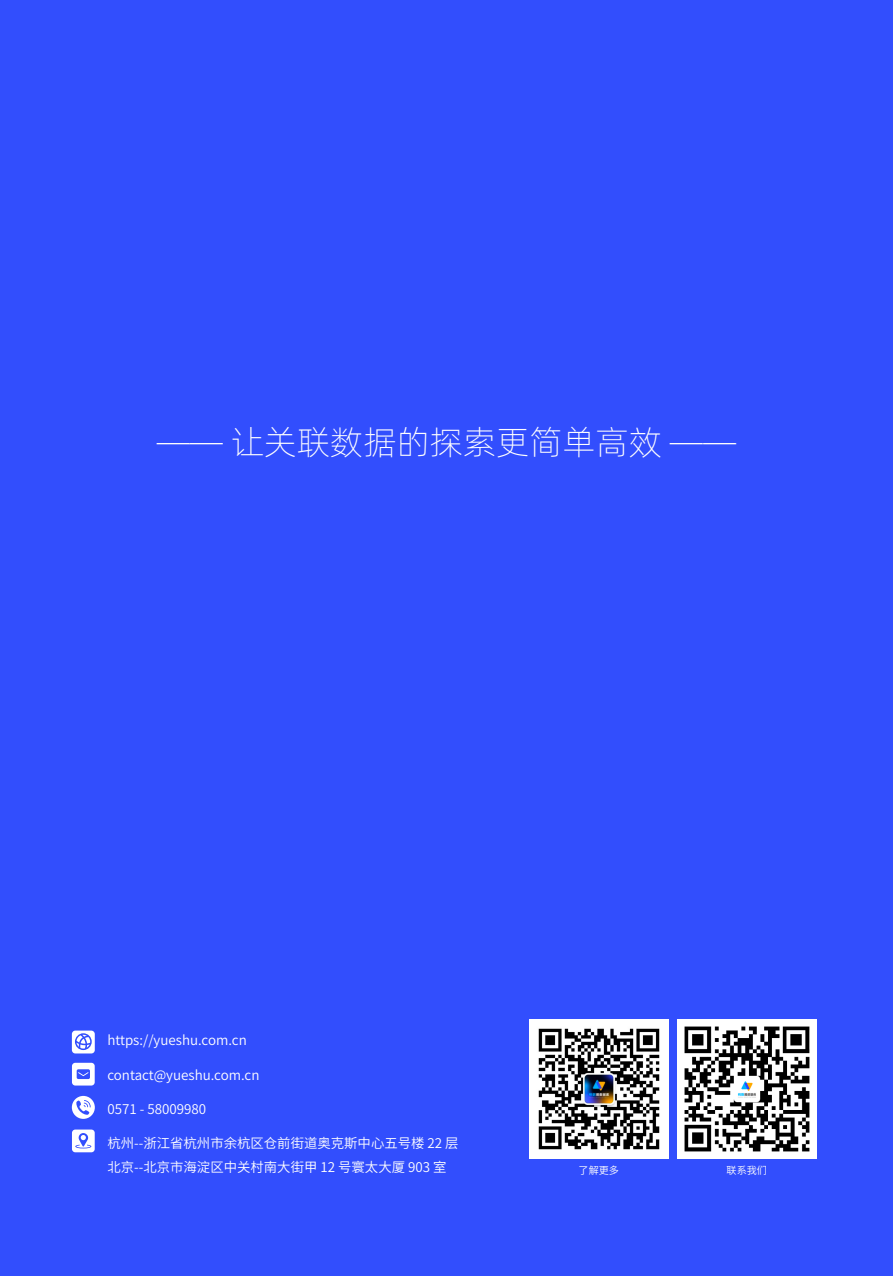
<style>
.page{position:relative;width:893px;height:1276px;background:#324efd}
.page>*{position:absolute;margin:0;border:0;box-sizing:border-box;transform-origin:0 0}
.t1{font:33.75px "Alibaba Pu Hui Ti L";color:#fff}
.t2{font:13.5px/24.1px "Source Han Sans SC";color:#fff}
.t3{font:10.12px "Source Han Sans SC";color:#fff}
</style>
<div class="page">
<img style="left:529px;top:1019px;width:139px;height:139px">
<svg style="left:72px;top:1062px;width:23px;height:23px"></svg>
<svg style="left:72px;top:1096px;width:23px;height:23px"></svg>
<svg style="left:72px;top:1129px;width:23px;height:23px"></svg>
<svg style="left:72px;top:1030px;width:23px;height:23px"></svg>
<img style="left:677px;top:1020px;width:139px;height:139px">
<h1 class="t1" style="left:157px;top:417px;width:581px">—— 让关联数据的探索更简单高效 ——</h1>
<p class="t2" style="left:107px;top:1028px;width:141px">https://yueshu.com.cn</p>
<p class="t2" style="left:107px;top:1063px;width:154px">contact@yueshu.com.cn</p>
<p class="t2" style="left:107px;top:1097px;width:100px">0571 - 58009980</p>
<p class="t2" style="left:107px;top:1131px;width:353px">杭州--浙江省杭州市余杭区仓前街道奥克斯中心五号楼 22 层北京--北京市海淀区中关村南大街甲 12 号寰太大厦 903 室</p>
<p class="t3" style="left:579px;top:1165px;width:42px">了解更多</p>
<p class="t3" style="left:726px;top:1165px;width:42px">联系我们</p>
</div>
